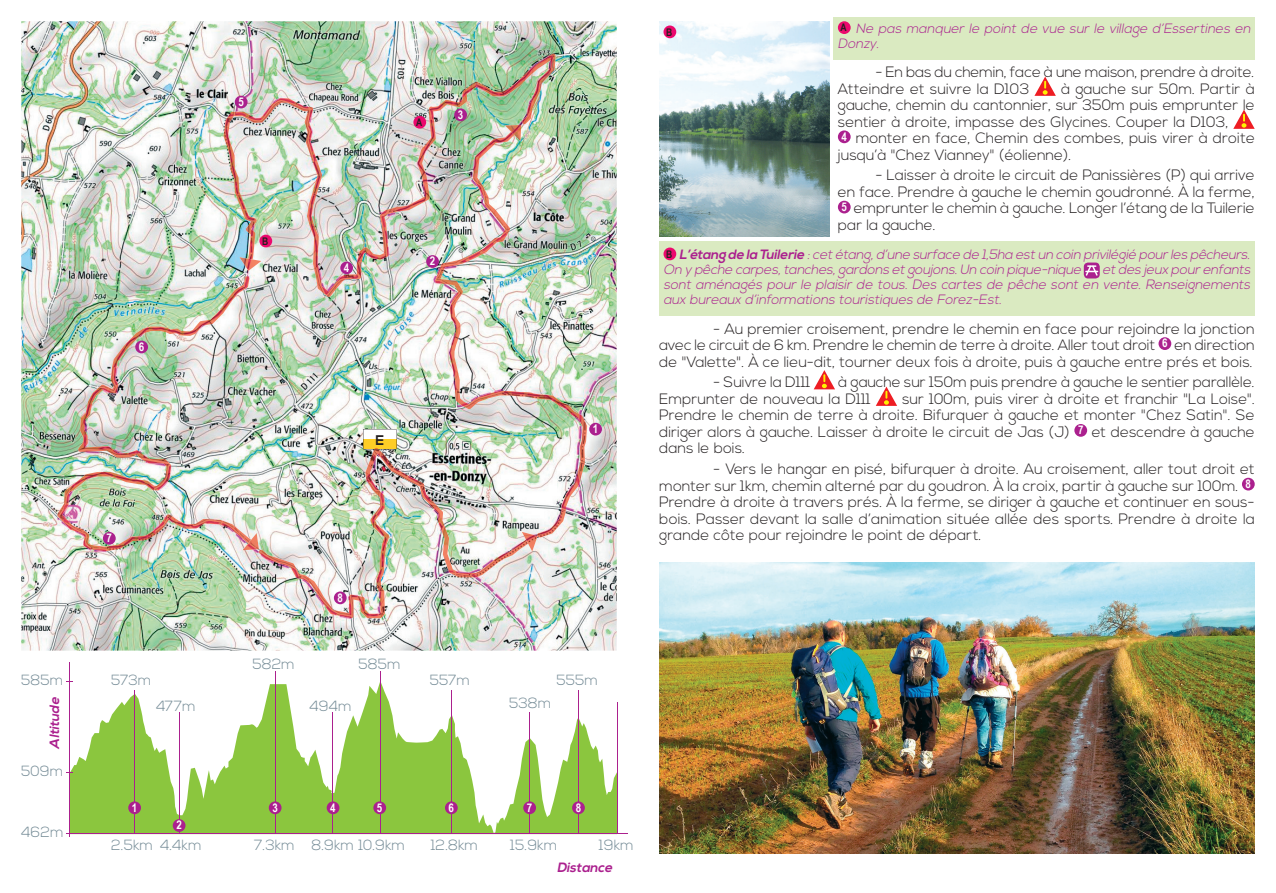
<style>
.page{position:relative;width:1276px;height:893px;background:#fff}
.page>*{position:absolute;margin:0;border:0;box-sizing:border-box;transform-origin:0 0}
.t1{font:300 15px/16.5px "Nexa";color:#231f20}
.t2{font:300 14.7px "Nexa";color:#738a95}
.t3{font:700 13.95px "Nexa";color:#231f20}
.t4{font:italic 300 13.5px/15px "Nexa";color:#ab208e}
.t5{font:italic 700 13.5px "Nexa";color:#ab208e}
.t6{font:700 12px "Arial Narrow";color:#fff}
.t7{font:700 10.5px "Arial Narrow";color:#231f20}
.s1{font-family:"Arial Narrow";font-weight:700;font-style:normal;font-size:10.5px;color:#231f20}
.s2{font-weight:700}
</style>
<div class="page">
<img style="left:21px;top:21px;width:596px;height:630px">
<div style="left:659px;top:241px;width:595px;height:74px;background:#daeac1"></div>
<div style="left:833px;top:17px;width:421px;height:43px;background:#daeac1"></div>
<div style="left:838px;top:21px;width:12px;height:13px;background:#ec096d;border-radius:50%"></div>
<svg style="left:1034px;top:77px;width:22px;height:19px"></svg>
<svg style="left:1233px;top:110px;width:21px;height:19px"></svg>
<div style="left:838px;top:130px;width:12px;height:13px;background:#ab208e;border-radius:50%"></div>
<div style="left:838px;top:201px;width:12px;height:12px;background:#ab208e;border-radius:50%"></div>
<div style="left:663px;top:248px;width:13px;height:12px;background:#ec096d;border-radius:50%"></div>
<div style="left:1083px;top:263px;width:16px;height:15px;background:#ab208e;border-radius:4px"></div>
<svg style="left:1085px;top:265px;width:13px;height:11px"></svg>
<div style="left:1158px;top:337px;width:13px;height:13px;background:#ab208e;border-radius:50%"></div>
<svg style="left:814px;top:370px;width:21px;height:19px"></svg>
<svg style="left:875px;top:387px;width:22px;height:19px"></svg>
<div style="left:1074px;top:424px;width:13px;height:13px;background:#ab208e;border-radius:50%"></div>
<div style="left:1242px;top:478px;width:12px;height:12px;background:#ab208e;border-radius:50%"></div>
<img style="left:659px;top:21px;width:170px;height:215px">
<img style="left:659px;top:563px;width:595px;height:291px">
<img style="left:259px;top:449px;width:269px;height:169px">
<svg style="left:363px;top:429px;width:33px;height:21px"></svg>
<img style="left:522px;top:537px;width:15px;height:14px">
<svg style="left:70px;top:682px;width:547px;height:151px;fill:#8bc63e"></svg>
<hr style="left:67px;top:833px;width:561px;height:1px;background:#ab208e">
<hr style="left:69px;top:662px;width:1px;height:175px;background:#ab208e">
<hr style="left:617px;top:702px;width:1px;height:132px;background:#ab208e">
<hr style="left:529px;top:712px;width:1px;height:122px;background:#ab208e">
<hr style="left:134px;top:690px;width:1px;height:144px;background:#ab208e">
<hr style="left:179px;top:712px;width:1px;height:122px;background:#ab208e">
<hr style="left:275px;top:671px;width:1px;height:163px;background:#ab208e">
<hr style="left:380px;top:671px;width:1px;height:163px;background:#ab208e">
<hr style="left:332px;top:712px;width:1px;height:122px;background:#ab208e">
<hr style="left:451px;top:690px;width:1px;height:144px;background:#ab208e">
<hr style="left:578px;top:690px;width:1px;height:144px;background:#ab208e">
<div style="left:663px;top:26px;width:13px;height:12px;background:#ec096d;border-radius:50%"></div>
<div style="left:589px;top:423px;width:13px;height:12px;background:#ab208e;border-radius:50%"></div>
<div style="left:334px;top:591px;width:13px;height:13px;background:#ab208e;border-radius:50%"></div>
<img style="left:435px;top:137px;width:152px;height:400px">
<img style="left:223px;top:54px;width:329px;height:243px">
<img style="left:239px;top:257px;width:22px;height:14px">
<img style="left:57px;top:278px;width:194px;height:273px">
<img style="left:243px;top:533px;width:16px;height:17px">
<div style="left:128px;top:801px;width:13px;height:13px;background:#ab208e;border-radius:50%"></div>
<div style="left:173px;top:819px;width:12px;height:13px;background:#ab208e;border-radius:50%"></div>
<div style="left:269px;top:801px;width:12px;height:13px;background:#ab208e;border-radius:50%"></div>
<div style="left:327px;top:801px;width:12px;height:13px;background:#ab208e;border-radius:50%"></div>
<div style="left:373px;top:801px;width:13px;height:13px;background:#ab208e;border-radius:50%"></div>
<div style="left:445px;top:801px;width:13px;height:13px;background:#ab208e;border-radius:50%"></div>
<div style="left:523px;top:801px;width:13px;height:13px;background:#ab208e;border-radius:50%"></div>
<div style="left:572px;top:801px;width:13px;height:13px;background:#ab208e;border-radius:50%"></div>
<p class="t6" style="left:139px;top:338px;width:7px">6</p>
<p class="t6" style="left:107px;top:529px;width:7px">7</p>
<p class="t6" style="left:238px;top:93px;width:7px">5</p>
<p class="t7" style="left:262px;top:233px;width:8px">B</p>
<p class="t6" style="left:344px;top:258px;width:7px">4</p>
<p class="t7" style="left:416px;top:114px;width:8px">A</p>
<p class="t6" style="left:458px;top:105px;width:7px">3</p>
<p class="t6" style="left:430px;top:252px;width:7px">2</p>
<p class="t3" style="left:375px;top:432px;width:10px">E</p>
<p class="t6" style="left:593px;top:420px;width:7px">1</p>
<p class="t4" style="left:838px;top:21px;width:417px"><span class="s1">A</span> Ne pas manquer le point de vue sur le village d’Essertines en<br>Donzy.</p>
<p class="t1" style="left:838px;top:64px;width:418px;text-indent:37px">- En bas du chemin, face à une maison, prendre à droite.<br>Atteindre et suivre la D103</p>
<p class="t7" style="left:666px;top:24px;width:8px">B</p>
<p class="t1" style="left:838px;top:81px;width:418px;text-indent:223px">à gauche sur 50m. Partir à gauche, chemin du cantonnier, sur 350m puis emprunter le sentier à droite, impasse des Glycines. Couper la D103,<br><sup>4</sup> monter en face, Chemin des combes, puis virer à droite jusqu’à "Chez Vianney" (éolienne).</p>
<p class="t1" style="left:838px;top:168px;width:418px;text-align:justify;text-indent:37px">- Laisser à droite le circuit de Panissières (P) qui arrive en face. Prendre à gauche le chemin goudronné. À la ferme, <sup>5</sup> emprunter le chemin à gauche. Longer l’étang de la Tuilerie par la gauche.</p>
<p class="t4" style="left:663px;top:248px;width:591px"><span class="s1">B</span> <span class="s2">L’étang de la Tuilerie</span> :cetétang,d’une surface de 1,5ha estun coin privilégié pourles pêcheurs.<br>On y pêche carpes,tanches,gardons etgoujons.Un coin pique-nique</p>
<p class="t4" style="left:663px;top:263px;width:591px;text-align:justify;text-indent:439px">etdes jeux pourenfants sont aménagés pour le plaisir de tous. Des cartes de pêche sont en vente. Renseignements aux bureaux d’informations touristiques de Forez-Est.</p>
<p class="t1" style="left:659px;top:321px;width:597px;text-align:justify;text-indent:54px">- Au premier croisement, prendre le chemin en face pour rejoindre la jonction avec le circuit de 6 km. Prendre le chemin de terre à droite. Aller tout droit <sup>6</sup> en direction de "Valette". À ce lieu-dit, tourner deux fois à droite, puis à gauche entre prés et bois.</p>
<p class="t1" style="left:713px;top:374px;width:99px">- Suivre la D111</p>
<p class="t1" style="left:659px;top:375px;width:597px;text-indent:179px">à gauche sur 150m puis prendre à gauche le sentier parallèle.<br>Emprunter de nouveau la D111</p>
<p class="t1" style="left:659px;top:391px;width:597px;text-align:justify;text-indent:243px">sur 100m, puis virer à droite et franchir "La Loise".<br>Prendre le chemin de terre à droite. Bifurquer à gauche et monter "Chez Satin". Se diriger alors à gauche. Laisser à droite le circuit de Jas (J) <sup>7</sup> et descendre à gauche dans le bois.</p>
<p class="t1" style="left:659px;top:461px;width:597px;text-indent:54px">- Vers le hangar en pisé, bifurquer à droite. Au croisement, aller tout droit et monter sur 1km, chemin alterné par du goudron. À la croix, partir à gauche sur 100m. <sup>8<br></sup>Prendre à droite à travers prés. À la ferme, se diriger à gauche et continuer en sous&shy;bois. Passer devant la salle d’animation située allée des sports. Prendre à droite la grande côte pour rejoindre le point de départ.</p>
<p class="t6" style="left:337px;top:588px;width:7px">8</p>
<p class="t2" style="left:21px;top:672px;width:44px">585m</p>
<p class="t5" style="left:47px;top:748px;width:55px;rotate:-90deg">Altitude</p>
<p class="t2" style="left:111px;top:672px;width:42px">573m</p>
<p class="t2" style="left:156px;top:697px;width:41px">477m</p>
<p class="t2" style="left:252px;top:655px;width:44px">582m</p>
<p class="t2" style="left:358px;top:655px;width:44px">585m</p>
<p class="t2" style="left:309px;top:697px;width:44px">494m</p>
<p class="t2" style="left:430px;top:672px;width:42px">557m</p>
<p class="t2" style="left:556px;top:672px;width:43px">555m</p>
<p class="t2" style="left:509px;top:695px;width:44px">538m</p>
<p class="t2" style="left:21px;top:763px;width:44px">509m</p>
<p class="t6" style="left:132px;top:798px;width:7px">1</p>
<p class="t6" style="left:272px;top:798px;width:7px">3</p>
<p class="t6" style="left:330px;top:798px;width:7px">4</p>
<p class="t6" style="left:377px;top:798px;width:7px">5</p>
<p class="t6" style="left:448px;top:798px;width:7px">6</p>
<p class="t6" style="left:527px;top:798px;width:7px">7</p>
<p class="t6" style="left:576px;top:798px;width:7px">8</p>
<p class="t2" style="left:21px;top:823px;width:44px">462m</p>
<p class="t6" style="left:176px;top:816px;width:7px">2</p>
<p class="t2" style="left:111px;top:837px;width:43px">2.5km</p>
<p class="t2" style="left:160px;top:837px;width:43px">4.4km</p>
<p class="t2" style="left:254px;top:837px;width:153px">7.3km 8.9km 10.9km</p>
<p class="t2" style="left:431px;top:837px;width:49px">12.8km</p>
<p class="t2" style="left:510px;top:837px;width:49px">15.9km</p>
<p class="t2" style="left:599px;top:837px;width:36px">19km</p>
<p class="t5" style="left:557px;top:859px;width:60px">Distance</p>
</div>
